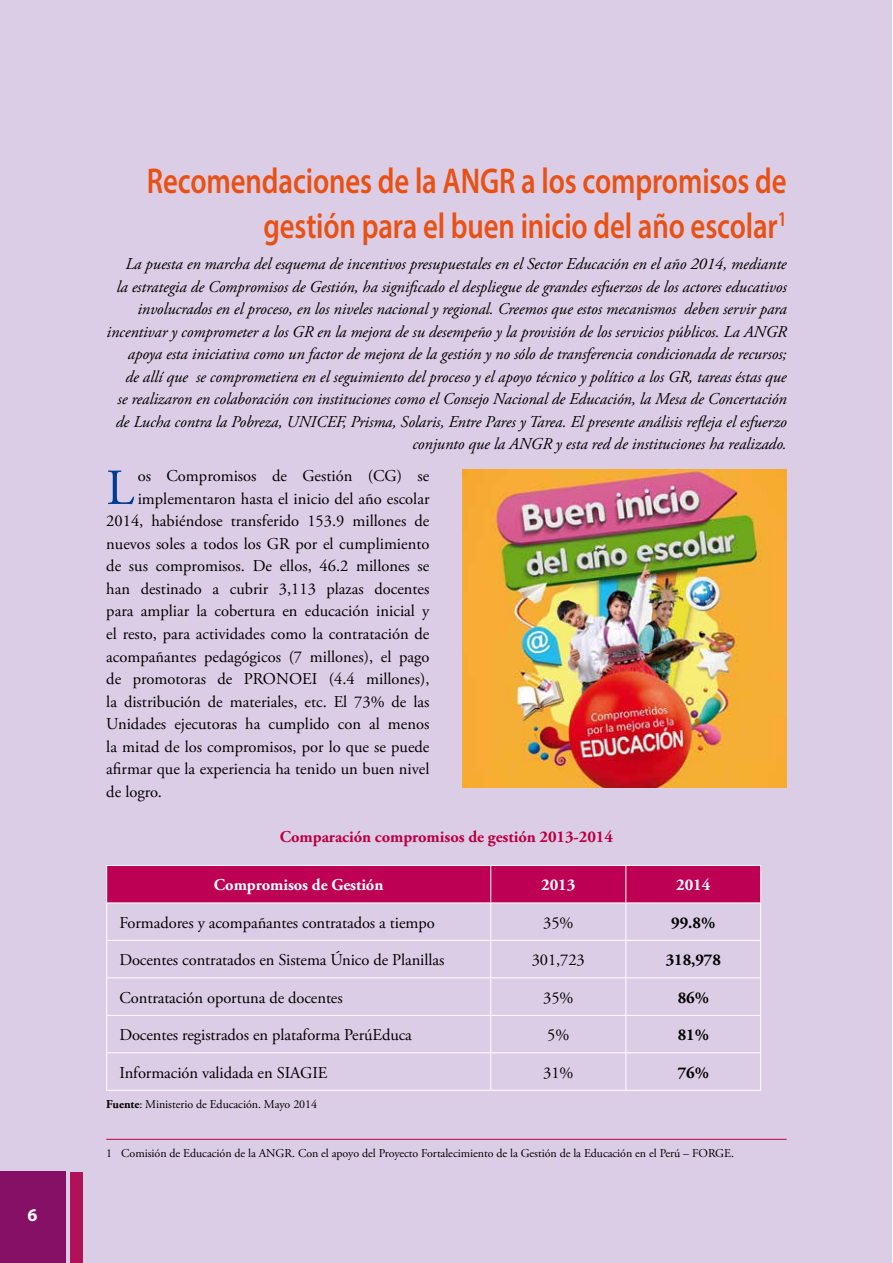
<style>
.page{position:relative;width:893px;height:1263px;background:#fff}
.page>*{position:absolute;margin:0;border:0;box-sizing:border-box;transform-origin:0 0}
.t1{font:50.4px "Adobe Garamond Pro";color:#003c8f}
.t2{font:600 36px/45px "Myriad Pro";letter-spacing:-.005em;color:#e85113;text-align:right;scale:.8 1}
.t3{font:700 18px "Myriad Pro";color:#fff}
.t4{font:italic 16.5px/22.5px "Adobe Garamond Pro";letter-spacing:-.005em;color:#000;text-align:right}
.t5{font:16.5px "Adobe Garamond Pro";color:#000}
.t6{font:700 16.5px "Adobe Garamond Pro";letter-spacing:-.005em;color:#ba0042}
.t7{font:700 16.5px "Adobe Garamond Pro";letter-spacing:-.005em;color:#fff}
.t8{font:700 16.5px "Adobe Garamond Pro";letter-spacing:-.005em;color:#000}
.t9{font:12px "Adobe Garamond Pro";letter-spacing:-.005em;color:#000}
.s1{font-weight:700}
</style>
<div class="page">
<div style="left:0;top:0;width:892px;height:1263px;background:#dccde7"></div>
<div style="left:0;top:1171px;width:66px;height:92px;background:#861066"></div>
<div style="left:70px;top:1171px;width:13px;height:92px;background:#b11156"></div>
<hr style="left:106px;top:1139px;width:681px;height:1px;background:#ba0042">
<div style="left:107px;top:866px;width:653px;height:36px;background:#be0055"></div>
<hr style="left:106px;top:865px;width:385px;height:1px;background:#fff">
<hr style="left:106px;top:866px;width:1px;height:36px;background:#fff">
<hr style="left:491px;top:865px;width:135px;height:1px;background:#fff">
<hr style="left:490px;top:866px;width:1px;height:36px;background:#fff">
<hr style="left:626px;top:865px;width:135px;height:1px;background:#fff">
<hr style="left:625px;top:866px;width:1px;height:36px;background:#fff">
<hr style="left:760px;top:866px;width:1px;height:36px;background:#fff">
<hr style="left:106px;top:902px;width:385px;height:1px;background:#fff">
<hr style="left:106px;top:903px;width:1px;height:37px;background:#fff">
<hr style="left:491px;top:902px;width:135px;height:1px;background:#fff">
<hr style="left:490px;top:903px;width:1px;height:37px;background:#fff">
<hr style="left:626px;top:902px;width:135px;height:1px;background:#fff">
<hr style="left:625px;top:903px;width:1px;height:37px;background:#fff">
<hr style="left:760px;top:903px;width:1px;height:37px;background:#fff">
<hr style="left:106px;top:940px;width:385px;height:1px;background:#fff">
<hr style="left:106px;top:941px;width:1px;height:36px;background:#fff">
<hr style="left:491px;top:940px;width:135px;height:1px;background:#fff">
<hr style="left:490px;top:941px;width:1px;height:36px;background:#fff">
<hr style="left:626px;top:940px;width:135px;height:1px;background:#fff">
<hr style="left:625px;top:941px;width:1px;height:36px;background:#fff">
<hr style="left:760px;top:941px;width:1px;height:36px;background:#fff">
<hr style="left:106px;top:977px;width:385px;height:1px;background:#fff">
<hr style="left:106px;top:978px;width:1px;height:37px;background:#fff">
<hr style="left:491px;top:977px;width:135px;height:1px;background:#fff">
<hr style="left:490px;top:978px;width:1px;height:37px;background:#fff">
<hr style="left:626px;top:977px;width:135px;height:1px;background:#fff">
<hr style="left:625px;top:978px;width:1px;height:37px;background:#fff">
<hr style="left:760px;top:978px;width:1px;height:37px;background:#fff">
<hr style="left:106px;top:1015px;width:385px;height:1px;background:#fff">
<hr style="left:106px;top:1016px;width:1px;height:36px;background:#fff">
<hr style="left:491px;top:1015px;width:135px;height:1px;background:#fff">
<hr style="left:490px;top:1016px;width:1px;height:36px;background:#fff">
<hr style="left:626px;top:1015px;width:135px;height:1px;background:#fff">
<hr style="left:625px;top:1016px;width:1px;height:36px;background:#fff">
<hr style="left:760px;top:1016px;width:1px;height:36px;background:#fff">
<hr style="left:106px;top:1052px;width:385px;height:1px;background:#fff">
<hr style="left:106px;top:1053px;width:1px;height:37px;background:#fff">
<hr style="left:491px;top:1052px;width:135px;height:1px;background:#fff">
<hr style="left:490px;top:1053px;width:1px;height:37px;background:#fff">
<hr style="left:626px;top:1052px;width:135px;height:1px;background:#fff">
<hr style="left:625px;top:1053px;width:1px;height:37px;background:#fff">
<hr style="left:760px;top:1053px;width:1px;height:37px;background:#fff">
<hr style="left:106px;top:1090px;width:385px;height:1px;background:#fff">
<hr style="left:491px;top:1090px;width:135px;height:1px;background:#fff">
<hr style="left:626px;top:1090px;width:135px;height:1px;background:#fff">
<img style="left:463px;top:469px;width:324px;height:318px">
<p class="t3" style="left:28px;top:1203px;width:11px">6</p>
<h2 class="t2" style="left:147px;top:158px;width:801px">Recomendaciones de la ANGR a los compromisos de gestión para el buen inicio del año escolar<sup>1</sup></h2>
<p class="t4" style="left:107px;top:253px;width:682px">La puesta en marcha del esquema de incentivos presupuestales en el Sector Educación en el año 2014, mediante<br>la estrategia de Compromisos de Gestión, ha significado el despliegue de grandes esfuerzos de los actores educativos involucrados en el proceso, en los niveles nacional y regional. Creemos que estos mecanismos deben servir para incentivar y comprometer a los GR en la mejora de su desempeño y la provisión de los servicios públicos. La ANGR apoya esta iniciativa como un factor de mejora de la gestión y no sólo de transferencia condicionada de recursos;<br>de allí que se comprometiera en el seguimiento del proceso y el apoyo técnico y político a los GR, tareas éstas que<br>se realizaron en colaboración con instituciones como el Consejo Nacional de Educación, la Mesa de Concertación de Lucha contra la Pobreza, UNICEF, Prisma, Solaris, Entre Pares y Tarea. El presente análisis refleja el esfuerzo conjunto que la ANGR y esta red de instituciones ha realizado.</p>
<h1 class="t1" style="left:106px;top:458px;width:29px">L</h1>
<p class="t5" style="left:138px;top:466px;width:293px">os Compromisos de Gestión (CG) se</p>
<p class="t5" style="left:138px;top:489px;width:293px">implementaron hasta el inicio del año escolar</p>
<p class="t5" style="left:106px;top:511px;width:325px">2014, habiéndose transferido 153.9 millones de</p>
<p class="t5" style="left:106px;top:534px;width:325px">nuevos soles a todos los GR por el cumplimiento</p>
<p class="t5" style="left:106px;top:556px;width:325px">de sus compromisos. De ellos, 46.2 millones se</p>
<p class="t5" style="left:106px;top:579px;width:325px">han destinado a cubrir 3,113 plazas docentes</p>
<p class="t5" style="left:106px;top:601px;width:325px">para ampliar la cobertura en educación inicial y</p>
<p class="t5" style="left:106px;top:624px;width:325px">el resto, para actividades como la contratación de</p>
<p class="t5" style="left:106px;top:646px;width:325px">acompañantes pedagógicos (7 millones), el pago</p>
<p class="t5" style="left:106px;top:669px;width:325px">de promotoras de PRONOEI (4.4 millones),</p>
<p class="t5" style="left:106px;top:691px;width:325px">la distribución de materiales, etc. El 73% de las</p>
<p class="t5" style="left:106px;top:714px;width:325px">Unidades ejecutoras ha cumplido con al menos</p>
<p class="t5" style="left:106px;top:736px;width:325px">la mitad de los compromisos, por lo que se puede</p>
<p class="t5" style="left:106px;top:759px;width:325px">afirmar que la experiencia ha tenido un buen nivel</p>
<p class="t5" style="left:106px;top:781px;width:57px">de logro.</p>
<p class="t6" style="left:280px;top:827px;width:335px">Comparación compromisos de gestión 2013-2014</p>
<p class="t7" style="left:214px;top:875px;width:171px">Compromisos de Gestión</p>
<p class="t7" style="left:541px;top:875px;width:36px">2013</p>
<p class="t7" style="left:676px;top:875px;width:36px">2014</p>
<p class="t5" style="left:119px;top:912px;width:317px">Formadores y acompañantes contratados a tiempo</p>
<p class="t5" style="left:543px;top:912px;width:32px">35%</p>
<p class="t8" style="left:671px;top:913px;width:45px">99.8%</p>
<p class="t5" style="left:119px;top:950px;width:326px">Docentes contratados en Sistema Único de Planillas</p>
<p class="t5" style="left:532px;top:950px;width:55px">301,723</p>
<p class="t8" style="left:666px;top:950px;width:57px">318,978</p>
<p class="t5" style="left:119px;top:987px;width:225px">Contratación oportuna de docentes</p>
<p class="t5" style="left:543px;top:987px;width:32px">35%</p>
<p class="t8" style="left:678px;top:988px;width:33px">86%</p>
<p class="t5" style="left:119px;top:1025px;width:294px">Docentes registrados en plataforma PerúEduca</p>
<p class="t5" style="left:547px;top:1025px;width:24px">5%</p>
<p class="t8" style="left:678px;top:1025px;width:33px">81%</p>
<p class="t5" style="left:119px;top:1062px;width:210px">Información validada en SIAGIE</p>
<p class="t5" style="left:543px;top:1062px;width:32px">31%</p>
<p class="t8" style="left:678px;top:1063px;width:33px">76%</p>
<p class="t9" style="left:106px;top:1097px;width:212px"><span class="s1">Fuente</span>: Ministerio de Educación. Mayo 2014</p>
<p class="t9" style="left:106px;top:1146px;width:629px">1 Comisión de Educación de la ANGR. Con el apoyo del Proyecto Fortalecimiento de la Gestión de la Educación en el Perú – FORGE.</p>
</div>
